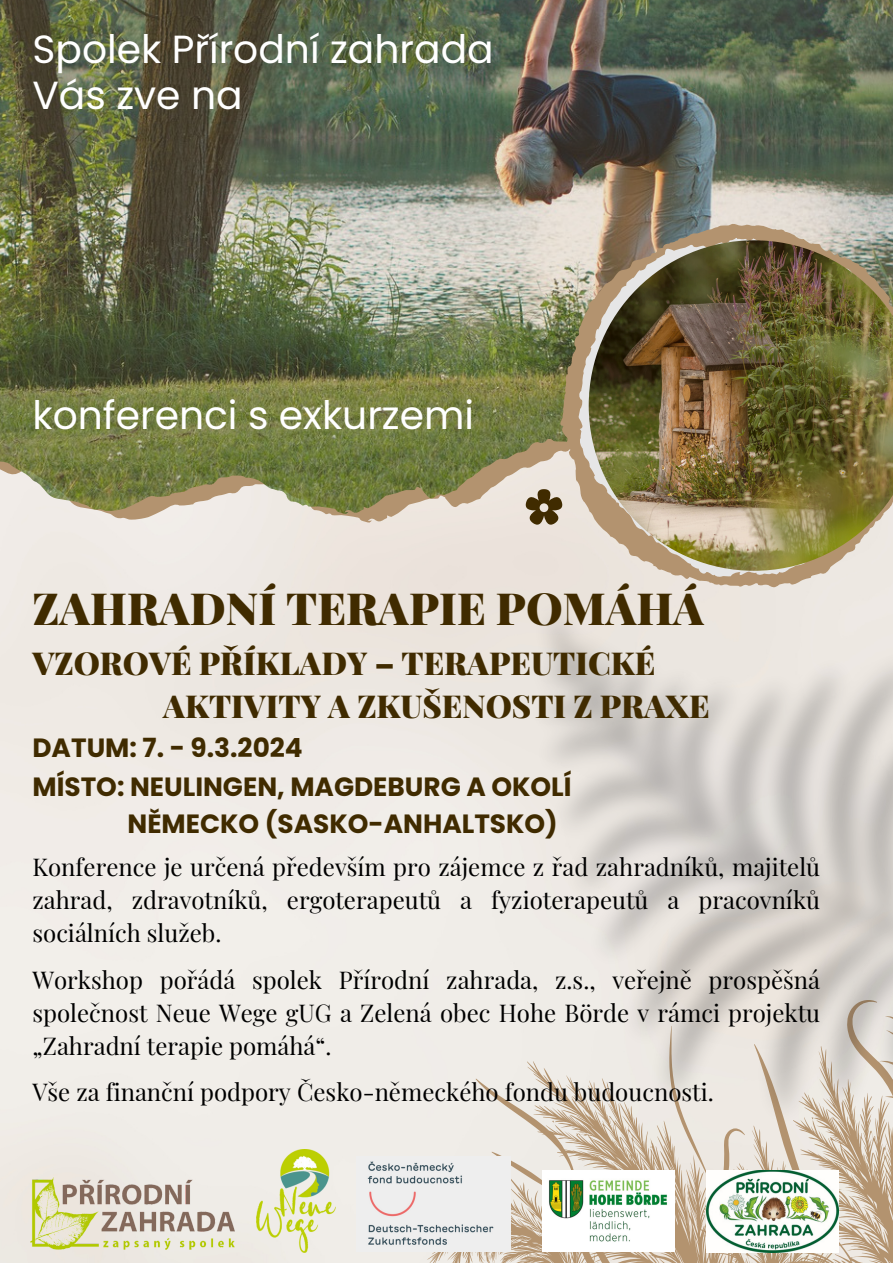
<style>
.page{position:relative;width:893px;height:1263px;background:#fff}
.page>*{position:absolute;margin:0;border:0;box-sizing:border-box;transform-origin:0 0}
.t1{font:900 44.47px "Playfair Display";color:#402b00}
.t2{font:39.22px "Poppins";color:#fff}
.t3{font:900 31.72px "Playfair Display";color:#402b00}
.t4{font:700 26.4px "Poppins";color:#402b00}
.t5{font:24px/33.2px "Playfair Display";color:#000;text-align:justify}
</style>
<div class="page">
<img style="left:0;top:0;width:893px;height:1263px">
<svg style="left:525px;top:489px;width:35px;height:36px"></svg>
<svg style="left:417px;top:918px;width:476px;height:345px;background:#e0d5c8"></svg>
<img style="left:525px;top:595px;width:368px;height:535px">
<img style="left:173px;top:0;width:720px;height:419px">
<img style="left:560px;top:224px;width:333px;height:363px">
<svg style="left:578px;top:236px;width:315px;height:342px;background:#cbbdab"></svg>
<img style="left:589px;top:240px;width:304px;height:331px">
<img style="left:30px;top:1178px;width:205px;height:72px">
<img style="left:706px;top:1170px;width:132px;height:82px">
<img style="left:357px;top:1156px;width:154px;height:96px">
<img style="left:256px;top:1149px;width:79px;height:104px">
<img style="left:543px;top:1170px;width:131px;height:81px">
<p class="t2" style="left:32px;top:22px;width:463px">Spolek Přírodní zahrada</p>
<p class="t2" style="left:32px;top:67px;width:212px">Vás zve na</p>
<p class="t2" style="left:32px;top:388px;width:443px">konferenci s exkurzemi</p>
<p class="t1" style="left:32px;top:577px;width:673px">ZAHRADNÍ TERAPIE POMÁHÁ</p>
<p class="t3" style="left:32px;top:641px;width:624px">VZOROVÉ PŘÍKLADY – TERAPEUTICKÉ</p>
<p class="t3" style="left:163px;top:683px;width:548px">AKTIVITY A ZKUŠENOSTI Z PRAXE</p>
<p class="t4" style="left:32px;top:729px;width:272px">DATUM: 7. - 9.3.2024</p>
<p class="t4" style="left:32px;top:769px;width:541px">MÍSTO: NEULINGEN, MAGDEBURG A OKOLÍ</p>
<p class="t4" style="left:127px;top:805px;width:432px">NĚMECKO (SASKO-ANHALTSKO)</p>
<p class="t5" style="left:32px;top:849px;width:789px">Konference je určená především pro zájemce z řad zahradníků, majitelů zahrad, zdravotníků, ergoterapeutů a fyzioterapeutů a pracovníků sociálních služeb.</p>
<p class="t5" style="left:32px;top:962px;width:789px">Workshop pořádá spolek Přírodní zahrada, z.s., veřejně prospěšná společnost Neue Wege gUG a Zelená obec Hohe Börde v rámci projektu „Zahradní terapie pomáhá“.</p>
<p class="t5" style="left:32px;top:1074px;width:683px">Vše za finanční podpory Česko-německého fondu budoucnosti.</p>
</div>
